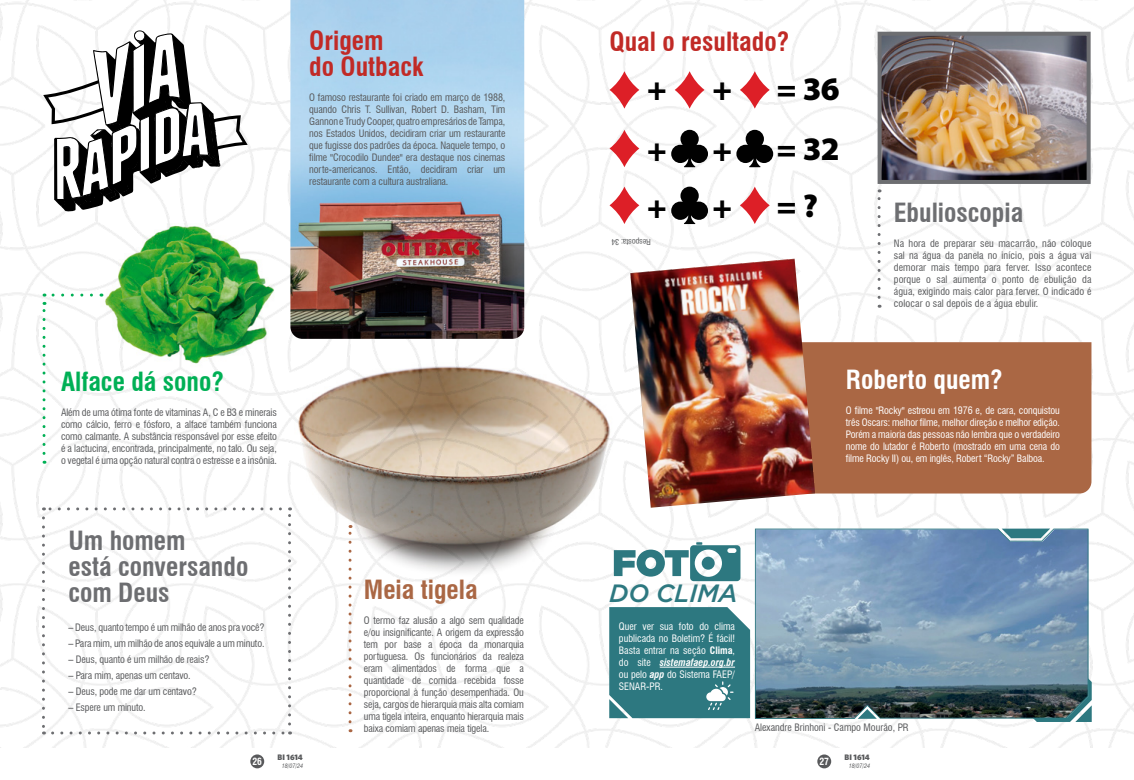
<style>
.page{position:relative;width:1134px;height:780px;background:#fff}
.page>*{position:absolute;margin:0;border:0;box-sizing:border-box;transform-origin:0 0}
.t1{font:900 32.9px/60px "Myriad Pro";color:#000}
.t2{font:700 condensed 25.8px/25.8px "Swiss 721 BT";color:#6d6e71}
.t3{font:700 condensed 25.8px/25.8px "Swiss 721 BT";color:#c12a26}
.t4{font:700 condensed 25.8px "Swiss 721 BT";color:#00b055}
.t5{font:700 condensed 25.8px "Swiss 721 BT";color:#fff}
.t6{font:700 condensed 25.8px "Swiss 721 BT";color:#aa6744}
.t7{font:italic 500 25px "Gotham";letter-spacing:-.01em;color:#2d7880}
.t8{font:condensed 10px/12px "Swiss 721 BT";letter-spacing:-.01em;color:#58595b;text-align:justify}
.t9{font:condensed 10px/12px "Swiss 721 BT";letter-spacing:-.005em;color:#fff;text-align:justify}
.t10{font:700 condensed 9.6px "Swiss 721 BT";color:#fff}
.t11{font:900 8px "Whitney HTF";color:#58595b}
.t12{font:condensed 8px "Swiss 721 BT";letter-spacing:-.01em;color:#58595b}
.t13{font:italic condensed 6px "Swiss 721 BT";color:#58595b}
.s1{font-weight:700}
.s2{font-weight:700;font-style:italic}
</style>
<div class="page">
<div style="left:250px;top:754px;width:14px;height:14px;background:#58595b;border-radius:50%"></div>
<div style="left:817px;top:754px;width:14px;height:14px;background:#58595b;border-radius:50%"></div>
<img style="left:0;top:0;width:1134px;height:747px">
<svg style="left:43px;top:30px;width:205px;height:182px"></svg>
<svg style="left:43px;top:302px;width:3px;height:151px"></svg>
<img style="left:290px;top:0;width:234px;height:339px">
<img style="left:96px;top:218px;width:188px;height:149px;border-radius:74px">
<svg style="left:44px;top:293px;width:47px;height:3px"></svg>
<img style="left:289px;top:346px;width:328px;height:230px">
<svg style="left:349px;top:525px;width:3px;height:196px"></svg>
<svg style="left:42px;top:518px;width:3px;height:216px"></svg>
<svg style="left:53px;top:731px;width:238px;height:3px"></svg>
<svg style="left:288px;top:507px;width:3px;height:217px"></svg>
<svg style="left:43px;top:507px;width:237px;height:3px"></svg>
<svg style="left:755px;top:528px;width:333px;height:190px;background:#728fa8"></svg>
<svg style="left:1002px;top:528px;width:48px;height:10px"></svg>
<svg style="left:858px;top:709px;width:19px;height:9px"></svg>
<svg style="left:1033px;top:678px;width:59px;height:44px;background:#46646a"></svg>
<svg style="left:614px;top:542px;width:126px;height:39px"></svg>
<svg style="left:609px;top:607px;width:141px;height:111px;background:#377e86"></svg>
<svg style="left:671px;top:130px;width:37px;height:37px"></svg>
<svg style="left:736px;top:130px;width:37px;height:37px"></svg>
<svg style="left:609px;top:71px;width:30px;height:38px"></svg>
<svg style="left:609px;top:130px;width:30px;height:37px"></svg>
<svg style="left:675px;top:71px;width:29px;height:38px"></svg>
<svg style="left:740px;top:71px;width:30px;height:38px"></svg>
<svg style="left:740px;top:187px;width:30px;height:37px"></svg>
<svg style="left:671px;top:187px;width:37px;height:37px"></svg>
<svg style="left:609px;top:187px;width:30px;height:37px"></svg>
<img style="left:882px;top:37px;width:203px;height:142px">
<div style="left:877px;top:32px;width:213px;height:152px;border:4px solid #6d6e71"></div>
<svg style="left:877px;top:189px;width:3px;height:108px"></svg>
<div style="left:815px;top:342px;width:276px;height:151px;background:#aa6744"></div>
<img style="left:630px;top:259px;width:185px;height:248px">
<h2 class="t3" style="left:309px;top:28px;width:115px">Origem<br>do Outback</h2>
<p class="t8" style="left:309px;top:91px;width:198px">O famoso restaurante foi criado em março de 1988, quando Chris T. Sullivan, Robert D. Basham, Tim Gannon e Trudy Cooper, quatro empresários de Tampa, nos Estados Unidos, decidiram criar um restaurante que fugisse dos padrões da época. Naquele tempo, o filme "Crocodilo Dundee" era destaque nos cinemas norte-americanos. Então, decidiram criar um restaurante com a cultura australiana.</p>
<h2 class="t4" style="left:61px;top:366px;width:165px">Alface dá sono?</h2>
<p class="t8" style="left:61px;top:406px;width:217px">Além de uma ótima fonte de vitaminas A, C e B3 e minerais como cálcio, ferro e fósforo, a alface também funciona como calmante. A substância responsável por esse efeito é a lactucina, encontrada, principalmente, no talo. Ou seja, o vegetal é uma opção natural contra o estresse e a insônia.</p>
<h2 class="t2" style="left:68px;top:528px;width:181px">Um homem<br>está conversando com Deus</h2>
<p class="t8" style="left:68px;top:621px;width:198px">– Deus, quanto tempo é um milhão de anos pra você?</p>
<p class="t8" style="left:68px;top:637px;width:198px">– Para mim, um milhão de anos equivale a um minuto.</p>
<p class="t8" style="left:68px;top:653px;width:142px">– Deus, quanto é um milhão de reais?</p>
<p class="t8" style="left:68px;top:669px;width:124px">– Para mim, apenas um centavo.</p>
<p class="t8" style="left:68px;top:685px;width:130px">– Deus, pode me dar um centavo?</p>
<p class="t8" style="left:68px;top:701px;width:79px">– Espere um minuto.</p>
<h2 class="t6" style="left:364px;top:574px;width:115px">Meia tigela</h2>
<p class="t8" style="left:364px;top:614px;width:162px">O termo faz alusão a algo sem qualidade e/ou insignificante. A origem da expressão tem por base a época da monarquia portuguesa. Os funcionários da realeza eram alimentados de forma que a quantidade de comida recebida fosse proporcional à função desempenhada. Ou seja, cargos de hierarquia mais alta comiam uma tigela inteira, enquanto hierarquia mais baixa comiam apenas meia tigela.</p>
<p class="t10" style="left:252px;top:755px;width:11px">26</p>
<p class="t11" style="left:278px;top:752px;width:27px">BI 1614</p>
<p class="t13" style="left:282px;top:762px;width:23px">18/07/24</p>
<h2 class="t3" style="left:609px;top:29px;width:181px">Qual o resultado?</h2>
<h1 class="t1" style="left:647px;top:59px;width:21px">+</h1>
<h1 class="t1" style="left:712px;top:59px;width:21px">+</h1>
<h1 class="t1" style="left:647px;top:120px;width:21px">+</h1>
<h1 class="t1" style="left:712px;top:120px;width:21px">+</h1>
<h1 class="t1" style="left:777px;top:59px;width:65px">=36 =32</h1>
<h1 class="t1" style="left:647px;top:177px;width:21px">+</h1>
<h1 class="t1" style="left:712px;top:177px;width:21px">+</h1>
<h1 class="t1" style="left:777px;top:176px;width:43px">=?</h1>
<p class="t12" style="left:651px;top:246px;width:41px;rotate:-180deg">Resposta: 34</p>
<h2 class="t2" style="left:894px;top:200px;width:131px">Ebulioscopia</h2>
<p class="t8" style="left:894px;top:237px;width:199px">Na hora de preparar seu macarrão, não coloque sal na água da panela no início, pois a água vai demorar mais tempo para ferver. Isso acontece porque o sal aumenta o ponto de ebulição da água, exigindo mais calor para ferver. O indicado é colocar o sal depois de a água ebulir.</p>
<h2 class="t5" style="left:846px;top:364px;width:158px">Roberto quem?</h2>
<p class="t9" style="left:846px;top:404px;width:216px">O filme "Rocky" estreou em 1976 e, de cara, conquistou três Oscars: melhor filme, melhor direção e melhor edição.<br>Porém a maioria das pessoas não lembra que o verdadeiro nome do lutador é Roberto (mostrado em uma cena do filme Rocky II) ou, em inglês, Robert “Rocky” Balboa.</p>
<h3 class="t7" style="left:609px;top:576px;width:130px">DO CLIMA</h3>
<p class="t9" style="left:619px;top:620px;width:118px">Quer ver sua foto do clima publicada no Boletim? É fácil!<br>Basta entrar na seção <span class="s1">Clima</span>, do site <span class="s2">sistemafaep.org.br </span>ou pelo <span class="s2">app</span> do Sistema FAEP/ SENAR-PR.</p>
<p class="t8" style="left:755px;top:721px;width:156px">Alexandre Brinhoni - Campo Mourão, PR</p>
<p class="t10" style="left:819px;top:755px;width:11px">27</p>
<p class="t11" style="left:844px;top:752px;width:27px">BI 1614</p>
<p class="t13" style="left:849px;top:762px;width:23px">18/07/24</p>
</div>
